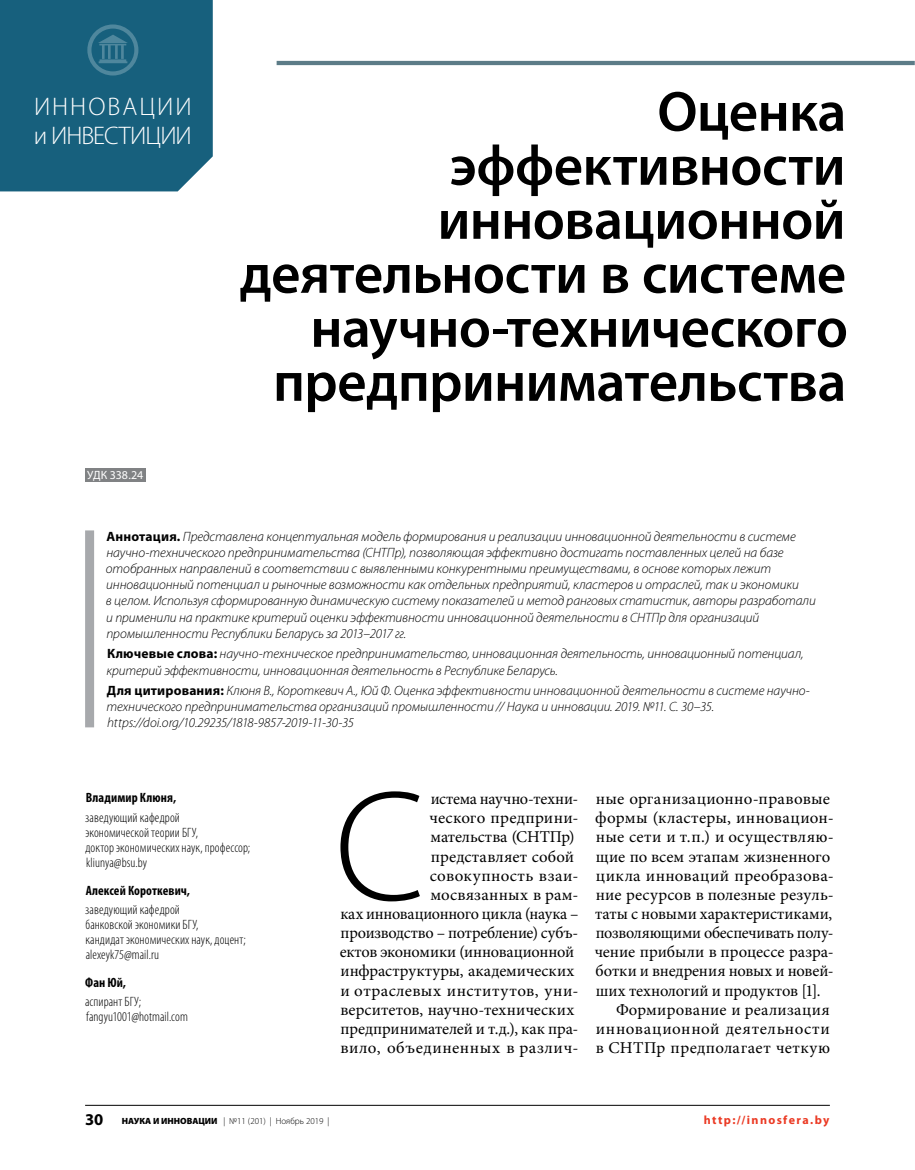
<style>
.page{position:relative;width:915px;height:1170px;background:#fff}
.page>*{position:absolute;margin:0;border:0;box-sizing:border-box;transform-origin:0 0}
.t1{font:300 158.4px "Myriad Pro";color:#000}
.t2{font:600 57px/54px "Myriad Pro";letter-spacing:-.01em;color:#000;text-align:right}
.t3{font:300 25.5px/28.5px "Myriad Pro";letter-spacing:.005em;color:#fff}
.t4{font:16.5px/19.2px "Minion Pro";letter-spacing:.005em;color:#000;text-align:right}
.t5{font:16.5px "Minion Pro";letter-spacing:-.015em;color:#000}
.t6{font:16.5px "Minion Pro";letter-spacing:.035em;color:#000}
.t7{font:16.5px "Minion Pro";letter-spacing:.025em;color:#000}
.t8{font:italic 300 13.5px/16.2px "Myriad Pro";letter-spacing:-.01em;color:#000}
.t9{font:300 condensed 13.5px/15px "Myriad Pro";letter-spacing:.005em;color:#000}
.t10{font:700 condensed 13.5px "Myriad Pro";letter-spacing:.005em;color:#000}
.t11{font:700 12px "Myriad Pro";letter-spacing:.115em;color:#eb3a24}
.t12{font:12px "Myriad Pro";letter-spacing:-.015em;color:#fff}
.t13{font:300 9px "Myriad Pro";color:#000}
.s1{font-weight:700;font-style:normal}
.s2{font-weight:700;font-size:16.5px}
.s3{font-weight:900}
</style>
<div class="page">
<div style="left:0;top:0;width:213px;height:191px;background:#17607d"></div>
<hr style="left:276px;top:61px;width:638px;height:4px;background:#5c7c87">
<div style="left:85px;top:530px;width:9px;height:197px;background:#a7a9ac"></div>
<div style="left:85px;top:468px;width:60px;height:13px;background:#808284"></div>
<hr style="left:85px;top:1104px;width:744px;height:1px;background:#000">
<h3 class="t3" style="left:34px;top:93px;width:159px">ИННОВАЦИИ и ИНВЕСТИЦИИ</h3>
<h2 class="t2" style="left:240px;top:85px;width:609px">Оценка<br>эффективности инновационной деятельности в системе научно-технического предпринимательства</h2>
<p class="t12" style="left:87px;top:468px;width:57px">УДК 338.24</p>
<p class="t8" style="left:106px;top:528px;width:711px"><span class="s1">Аннотация.</span> Представлена концептуальная модель формирования и реализации инновационной деятельности в системе научно-технического предпринимательства (СНТПр), позволяющая эффективно достигать поставленных целей на базе отобранных направлений в соответствии с выявленными конкурентными преимуществами, в основе которых лежит инновационный потенциал и рыночные возможности как отдельных предприятий, кластеров и отраслей, так и экономики<br>в целом. Используя сформированную динамическую систему показателей и метод ранговых статистик, авторы разработали и применили на практике критерий оценки эффективности инновационной деятельности в СНТПр для организаций промышленности Республики Беларусь за 2013–2017 гг.</p>
<p class="t8" style="left:106px;top:646px;width:698px"><span class="s1">Ключевые слова:</span> научно-техническое предпринимательство, инновационная деятельность, инновационный потенциал, критерий эффективности, инновационная деятельность в Республике Беларусь.</p>
<p class="t8" style="left:106px;top:682px;width:704px"><span class="s1">Для цитирования:</span> Клюня В., Короткевич А., Юй Ф. Оценка эффективности инновационной деятельности в системе научно&shy;технического предпринимательства организаций промышленности // Наука и инновации. 2019. №11. С. 30–35. https://doi.org/10.29235/1818-9857-2019-11-30-35</p>
<p class="t10" style="left:86px;top:790px;width:92px">Владимир Клюня,</p>
<p class="t9" style="left:85px;top:810px;width:166px">заведующий кафедрой<br>экономической теории БГУ,<br>доктор экономических наук, профессор; kliunya@bsu.by</p>
<p class="t10" style="left:86px;top:882px;width:106px">Алексей Короткевич,</p>
<p class="t9" style="left:85px;top:902px;width:162px">заведующий кафедрой<br>банковской экономики БГУ,<br>кандидат экономических наук, доцент; alexeyk75@mail.ru</p>
<p class="t10" style="left:85px;top:974px;width:42px">Фан Юй,</p>
<p class="t9" style="left:85px;top:994px;width:104px">аспирант БГУ; fangyu1001@hotmail.com</p>
<h1 class="t1" style="left:334px;top:759px;width:92px">С</h1>
<p class="t4" style="left:339px;top:789px;width:240px">истема научно-техни-<br>ческого предприни-<br>мательства (СНТПр) представляет собой совокупность взаи&shy;мосвязанных в рам-<br>ках инновационного цикла (наука – производство – потребление) субъ&shy;ектов экономики (инновационной инфраструктуры, академических и отраслевых институтов, уни&shy;верситетов, научно-технических предпринимателей и т.д.), как пра&shy;вило, объединенных в различ-</p>
<p class="t4" style="left:595px;top:789px;width:235px">ные организационно-правовые</p>
<p class="t4" style="left:595px;top:808px;width:240px">формы (кластеры, инновацион-</p>
<p class="t4" style="left:595px;top:827px;width:239px">ные сети и т.п.) и осуществляю-</p>
<p class="t4" style="left:595px;top:846px;width:236px">щие по всем этапам жизненного</p>
<p class="t4" style="left:595px;top:865px;width:239px">цикла инноваций преобразова-</p>
<p class="t4" style="left:595px;top:885px;width:239px">ние ресурсов в полезные резуль-</p>
<p class="t4" style="left:595px;top:904px;width:238px">таты с новыми характеристиками,</p>
<p class="t5" style="left:595px;top:921px;width:239px">позволяющими обеспечивать полу-</p>
<p class="t4" style="left:594px;top:942px;width:240px">чение прибыли в процессе разра-</p>
<p class="t4" style="left:595px;top:961px;width:240px">ботки и внедрения новых и новей-</p>
<p class="t4" style="left:595px;top:980px;width:226px">ших технологий и продуктов [1].</p>
<p class="t4" style="left:615px;top:999px;width:215px">Формирование и реализация</p>
<p class="t6" style="left:595px;top:1017px;width:235px">инновационной деятельности</p>
<p class="t7" style="left:595px;top:1036px;width:236px">в СНТПр предполагает четкую</p>
<p class="t13" style="left:85px;top:1116px;width:246px"><span class="s2">30</span> <span class="s3">НАУКА И ИННОВАЦИИ</span> | №11 (201) | Ноябрь 2019 |</p>
<p class="t11" style="left:703px;top:1113px;width:127px">http://innosfera.by</p>
</div>
